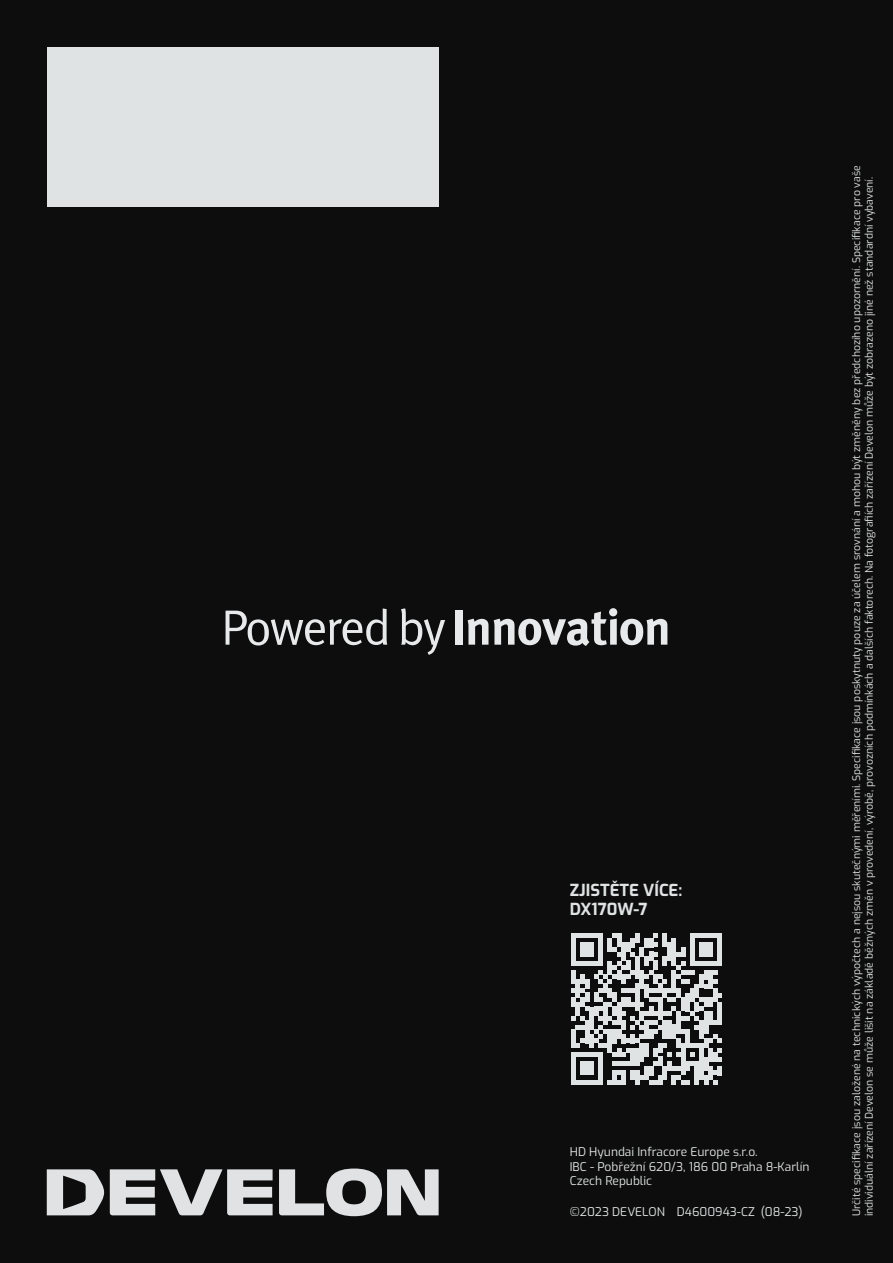
<style>
.page{position:relative;width:893px;height:1263px;background:#0d0d0d}
.page>*{position:absolute;margin:0;border:0;box-sizing:border-box;transform-origin:0 0}
.t1{font:700 16.5px/19.5px "Exo";color:#e0e3e4}
.t2{font:12px/14.4px "Exo";color:#e0e3e4}
.t3{font:10.5px/12.6px "Exo";color:#e0e3e4}
</style>
<div class="page">
<svg style="left:47px;top:1169px;width:57px;height:46px"></svg>
<svg style="left:110px;top:1168px;width:329px;height:48px"></svg>
<div style="left:47px;top:47px;width:392px;height:159px;background:#e0e3e4"></div>
<svg style="left:226px;top:608px;width:161px;height:37px"></svg>
<svg style="left:401px;top:608px;width:44px;height:47px"></svg>
<div style="left:455px;top:610px;width:7px;height:35px;background:#e7e9ea"></div>
<svg style="left:468px;top:619px;width:20px;height:26px"></svg>
<svg style="left:494px;top:608px;width:173px;height:38px"></svg>
<svg style="left:571px;top:933px;width:151px;height:151px"></svg>
<div style="left:717px;top:1066px;width:5px;height:9px;background:#e0e3e4"></div>
<h1 class="t1" style="left:570px;top:879px;width:114px">ZJISTĚTE VÍCE:<br>DX170W-7</h1>
<p class="t2" style="left:570px;top:1144px;width:241px">HD Hyundai Infracore Europe s.r.o.<br>IBC - Pobřežní 620/3, 186 00 Praha 8-Karlín<br>Czech Republic</p>
<p class="t2" style="left:570px;top:1204px;width:234px">©2023 DEVELON D4600943-CZ (08-23)</p>
<p class="t3" style="left:849px;top:1216px;width:1052px;rotate:-90deg">Určité specifikace jsou založené na technických výpočtech a nejsou skutečnými měřeními. Specifikace jsou poskytnuty pouze za účelem srovnání a mohou být změněny bez předchozího upozornění. Specifikace pro vaše individuální zařízení Develon se může lišit na základě běžných změn v provedení, výrobě, provozních podmínkách a dalších faktorech. Na fotografiích zařízení Develon může být zobrazeno jiné než standardní vybavení.</p>
</div>
